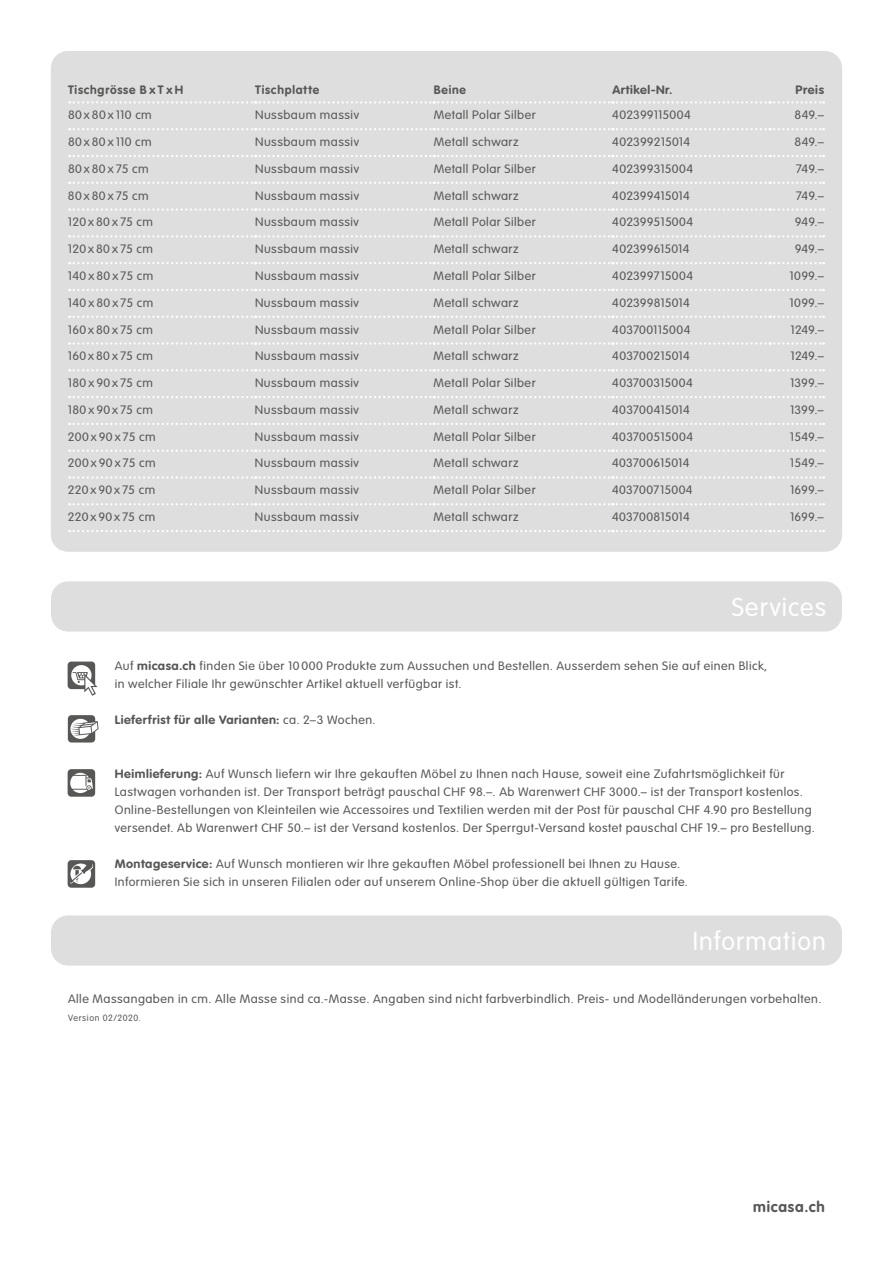
<style>
.page{position:relative;width:893px;height:1263px;background:#fff}
.page>*{position:absolute;margin:0;border:0;box-sizing:border-box;transform-origin:0 0}
.t1{font:300 25.5px "VAG Rounded";letter-spacing:.045em;color:#fff}
.t2{font:700 15px "VAG Rounded";letter-spacing:.055em;color:#575756}
.t3{font:300 12px/18px "VAG Rounded";letter-spacing:.04em;color:#575756;scale:1.05 1}
.t4{font:300 12px "VAG Rounded";letter-spacing:.01em;color:#575756;scale:1.05 1}
.t5{font:300 12px "VAG Rounded";letter-spacing:.02em;color:#575756;scale:1.05 1}
.t6{font:700 12px "VAG Rounded";letter-spacing:.05em;color:#575756;scale:1.05 1}
.t7{font:300 12px "VAG Rounded";letter-spacing:.015em;color:#575756;scale:1.05 1}
.t8{font:300 12px "VAG Rounded";letter-spacing:.005em;color:#575756;scale:1.05 1}
.t9{font:700 12px "VAG Rounded";letter-spacing:.05em;color:#575756}
.t10{font:300 12px "VAG Rounded";letter-spacing:.095em;color:#575756;scale:1.05 1}
.t11{font:300 9px "VAG Rounded";letter-spacing:.06em;color:#575756}
.s1{font-weight:700}
.s2{font-weight:300}
</style>
<div class="page">
<div style="left:51px;top:51px;width:791px;height:501px;background:#dedede;border-radius:17px"></div>
<div style="left:51px;top:581px;width:791px;height:50px;background:#dedede;border-radius:17px"></div>
<div style="left:51px;top:915px;width:791px;height:50px;background:#dedede;border-radius:17px"></div>
<div style="left:68px;top:769px;width:27px;height:28px;background:#575756;border-radius:4px"></div>
<svg style="left:70px;top:773px;width:23px;height:20px"></svg>
<svg style="left:68px;top:715px;width:31px;height:27px"></svg>
<svg style="left:68px;top:661px;width:30px;height:35px"></svg>
<svg style="left:69px;top:101px;width:755px;height:3px"></svg>
<svg style="left:69px;top:128px;width:755px;height:2px"></svg>
<svg style="left:69px;top:155px;width:755px;height:2px"></svg>
<svg style="left:69px;top:182px;width:755px;height:2px"></svg>
<svg style="left:69px;top:208px;width:755px;height:3px"></svg>
<svg style="left:69px;top:235px;width:755px;height:2px"></svg>
<svg style="left:69px;top:262px;width:755px;height:2px"></svg>
<svg style="left:69px;top:289px;width:755px;height:2px"></svg>
<svg style="left:69px;top:316px;width:755px;height:2px"></svg>
<svg style="left:69px;top:342px;width:755px;height:3px"></svg>
<svg style="left:69px;top:369px;width:755px;height:2px"></svg>
<svg style="left:69px;top:396px;width:755px;height:2px"></svg>
<svg style="left:69px;top:423px;width:755px;height:2px"></svg>
<svg style="left:69px;top:450px;width:755px;height:2px"></svg>
<svg style="left:69px;top:476px;width:755px;height:3px"></svg>
<svg style="left:69px;top:503px;width:755px;height:2px"></svg>
<svg style="left:69px;top:530px;width:755px;height:2px"></svg>
<div style="left:68px;top:860px;width:27px;height:28px;background:#575756;border-radius:4px"></div>
<svg style="left:70px;top:863px;width:23px;height:21px"></svg>
<p class="t9" style="left:68px;top:83px;width:117px">Tischgrösse B x T x H</p>
<p class="t9" style="left:255px;top:83px;width:66px">Tischplatte</p>
<p class="t9" style="left:434px;top:83px;width:34px">Beine</p>
<p class="t6" style="left:612px;top:83px;width:59px">Artikel-Nr.</p>
<p class="t6" style="left:795px;top:83px;width:29px">Preis</p>
<p class="t3" style="left:68px;top:106px;width:81px">80 x 80 x 110 cm</p>
<p class="t3" style="left:255px;top:106px;width:100px">Nussbaum massiv</p>
<p class="t3" style="left:434px;top:106px;width:99px">Metall Polar Silber</p>
<p class="t7" style="left:612px;top:108px;width:76px">402399115004</p>
<p class="t3" style="left:794px;top:106px;width:30px">849.–</p>
<p class="t3" style="left:68px;top:133px;width:81px">80 x 80 x 110 cm</p>
<p class="t3" style="left:255px;top:133px;width:100px">Nussbaum massiv</p>
<p class="t3" style="left:434px;top:133px;width:83px">Metall schwarz</p>
<p class="t4" style="left:612px;top:135px;width:76px">402399215014</p>
<p class="t3" style="left:794px;top:133px;width:30px">849.–</p>
<p class="t10" style="left:68px;top:162px;width:78px">80x80x75 cm</p>
<p class="t3" style="left:255px;top:160px;width:100px">Nussbaum massiv</p>
<p class="t3" style="left:434px;top:160px;width:99px">Metall Polar Silber</p>
<p class="t7" style="left:612px;top:162px;width:78px">402399315004</p>
<p class="t3" style="left:796px;top:160px;width:28px">749.–</p>
<p class="t10" style="left:68px;top:189px;width:78px">80x80x75 cm</p>
<p class="t3" style="left:255px;top:186px;width:100px">Nussbaum massiv</p>
<p class="t3" style="left:434px;top:186px;width:83px">Metall schwarz</p>
<p class="t8" style="left:612px;top:189px;width:75px">402399415014</p>
<p class="t3" style="left:796px;top:186px;width:28px">749.–</p>
<p class="t3" style="left:68px;top:213px;width:82px">120 x 80 x 75 cm</p>
<p class="t3" style="left:255px;top:213px;width:100px">Nussbaum massiv</p>
<p class="t3" style="left:434px;top:213px;width:99px">Metall Polar Silber</p>
<p class="t7" style="left:612px;top:215px;width:79px">402399515004</p>
<p class="t3" style="left:795px;top:213px;width:29px">949.–</p>
<p class="t3" style="left:68px;top:240px;width:82px">120 x 80 x 75 cm</p>
<p class="t3" style="left:255px;top:240px;width:100px">Nussbaum massiv</p>
<p class="t3" style="left:434px;top:240px;width:83px">Metall schwarz</p>
<p class="t8" style="left:612px;top:242px;width:75px">402399615014</p>
<p class="t3" style="left:795px;top:240px;width:29px">949.–</p>
<p class="t3" style="left:68px;top:267px;width:83px">140 x 80 x 75 cm</p>
<p class="t3" style="left:255px;top:267px;width:100px">Nussbaum massiv</p>
<p class="t3" style="left:434px;top:267px;width:99px">Metall Polar Silber</p>
<p class="t5" style="left:612px;top:269px;width:79px">402399715004</p>
<p class="t3" style="left:790px;top:267px;width:34px">1099.–</p>
<p class="t3" style="left:68px;top:293px;width:83px">140 x 80 x 75 cm</p>
<p class="t3" style="left:255px;top:293px;width:100px">Nussbaum massiv</p>
<p class="t3" style="left:434px;top:293px;width:83px">Metall schwarz</p>
<p class="t8" style="left:612px;top:296px;width:75px">402399815014</p>
<p class="t3" style="left:790px;top:293px;width:34px">1099.–</p>
<p class="t3" style="left:68px;top:320px;width:83px">160 x 80 x 75 cm</p>
<p class="t3" style="left:255px;top:320px;width:100px">Nussbaum massiv</p>
<p class="t3" style="left:434px;top:320px;width:99px">Metall Polar Silber</p>
<p class="t5" style="left:612px;top:322px;width:76px">403700115004</p>
<p class="t3" style="left:790px;top:320px;width:33px">1249.–</p>
<p class="t3" style="left:68px;top:347px;width:83px">160 x 80 x 75 cm</p>
<p class="t3" style="left:255px;top:347px;width:100px">Nussbaum massiv</p>
<p class="t3" style="left:434px;top:347px;width:83px">Metall schwarz</p>
<p class="t4" style="left:612px;top:349px;width:75px">403700215014</p>
<p class="t3" style="left:790px;top:347px;width:33px">1249.–</p>
<p class="t3" style="left:68px;top:374px;width:83px">180 x 90 x 75 cm</p>
<p class="t3" style="left:255px;top:374px;width:100px">Nussbaum massiv</p>
<p class="t3" style="left:434px;top:374px;width:99px">Metall Polar Silber</p>
<p class="t5" style="left:612px;top:376px;width:78px">403700315004</p>
<p class="t3" style="left:790px;top:374px;width:34px">1399.–</p>
<p class="t3" style="left:68px;top:401px;width:83px">180 x 90 x 75 cm</p>
<p class="t3" style="left:255px;top:401px;width:100px">Nussbaum massiv</p>
<p class="t3" style="left:434px;top:401px;width:83px">Metall schwarz</p>
<p class="t4" style="left:612px;top:403px;width:76px">403700415014</p>
<p class="t3" style="left:790px;top:401px;width:34px">1399.–</p>
<p class="t3" style="left:68px;top:427px;width:85px">200 x 90 x 75 cm</p>
<p class="t3" style="left:255px;top:427px;width:100px">Nussbaum massiv</p>
<p class="t3" style="left:434px;top:427px;width:99px">Metall Polar Silber</p>
<p class="t5" style="left:612px;top:430px;width:79px">403700515004</p>
<p class="t3" style="left:790px;top:427px;width:34px">1549.–</p>
<p class="t3" style="left:68px;top:454px;width:85px">200 x 90 x 75 cm</p>
<p class="t3" style="left:255px;top:454px;width:100px">Nussbaum massiv</p>
<p class="t3" style="left:434px;top:454px;width:83px">Metall schwarz</p>
<p class="t4" style="left:612px;top:456px;width:75px">403700615014</p>
<p class="t3" style="left:790px;top:454px;width:34px">1549.–</p>
<p class="t3" style="left:68px;top:481px;width:85px">220 x 90 x 75 cm</p>
<p class="t3" style="left:255px;top:481px;width:100px">Nussbaum massiv</p>
<p class="t3" style="left:434px;top:481px;width:99px">Metall Polar Silber</p>
<p class="t5" style="left:612px;top:483px;width:78px">403700715004</p>
<p class="t3" style="left:790px;top:481px;width:34px">1699.–</p>
<p class="t3" style="left:68px;top:508px;width:85px">220 x 90 x 75 cm</p>
<p class="t3" style="left:255px;top:508px;width:100px">Nussbaum massiv</p>
<p class="t3" style="left:434px;top:508px;width:83px">Metall schwarz</p>
<p class="t4" style="left:612px;top:510px;width:75px">403700815014</p>
<p class="t3" style="left:790px;top:508px;width:34px">1699.–</p>
<h1 class="t1" style="left:732px;top:592px;width:96px">Services</h1>
<p class="t3" style="left:115px;top:657px;width:623px">Auf <span class="s1">micasa.ch</span> finden Sie über 10 000 Produkte zum Aussuchen und Bestellen. Ausserdem sehen Sie auf einen Blick, in welcher Filiale Ihr gewünschter Artikel aktuell verfügbar ist.</p>
<p class="t6" style="left:115px;top:713px;width:250px">Lieferfrist für alle Varianten: <span class="s2">ca. 2–3 Wochen.</span></p>
<p class="t3" style="left:115px;top:765px;width:668px"><span class="s1">Heimlieferung:</span> Auf Wunsch liefern wir Ihre gekauften Möbel zu Ihnen nach Hause, soweit eine Zufahrtsmöglichkeit für Lastwagen vorhanden ist. Der Transport beträgt pauschal CHF 98.–. Ab Warenwert CHF 3000.– ist der Transport kostenlos.<br>Online-Bestellungen von Kleinteilen wie Accessoires und Textilien werden mit der Post für pauschal CHF 4.90 pro Bestellung versendet. Ab Warenwert CHF 50.– ist der Versand kostenlos. Der Sperrgut-Versand kostet pauschal CHF 19.– pro Bestellung.</p>
<p class="t3" style="left:115px;top:855px;width:547px"><span class="s1">Montageservice:</span> Auf Wunsch montieren wir Ihre gekauften Möbel professionell bei Ihnen zu Hause.<br>Informieren Sie sich in unseren Filialen oder auf unserem Online-Shop über die aktuell gültigen Tarife.</p>
<h1 class="t1" style="left:693px;top:926px;width:135px">Information</h1>
<p class="t3" style="left:68px;top:989px;width:719px">Alle Massangaben in cm. Alle Masse sind ca.-Masse. Angaben sind nicht farbverbindlich. Preis- und Modelländerungen vorbehalten.</p>
<p class="t11" style="left:68px;top:1012px;width:74px">Version 02/2020.</p>
<p class="t2" style="left:753px;top:1198px;width:73px">micasa.ch</p>
</div>
